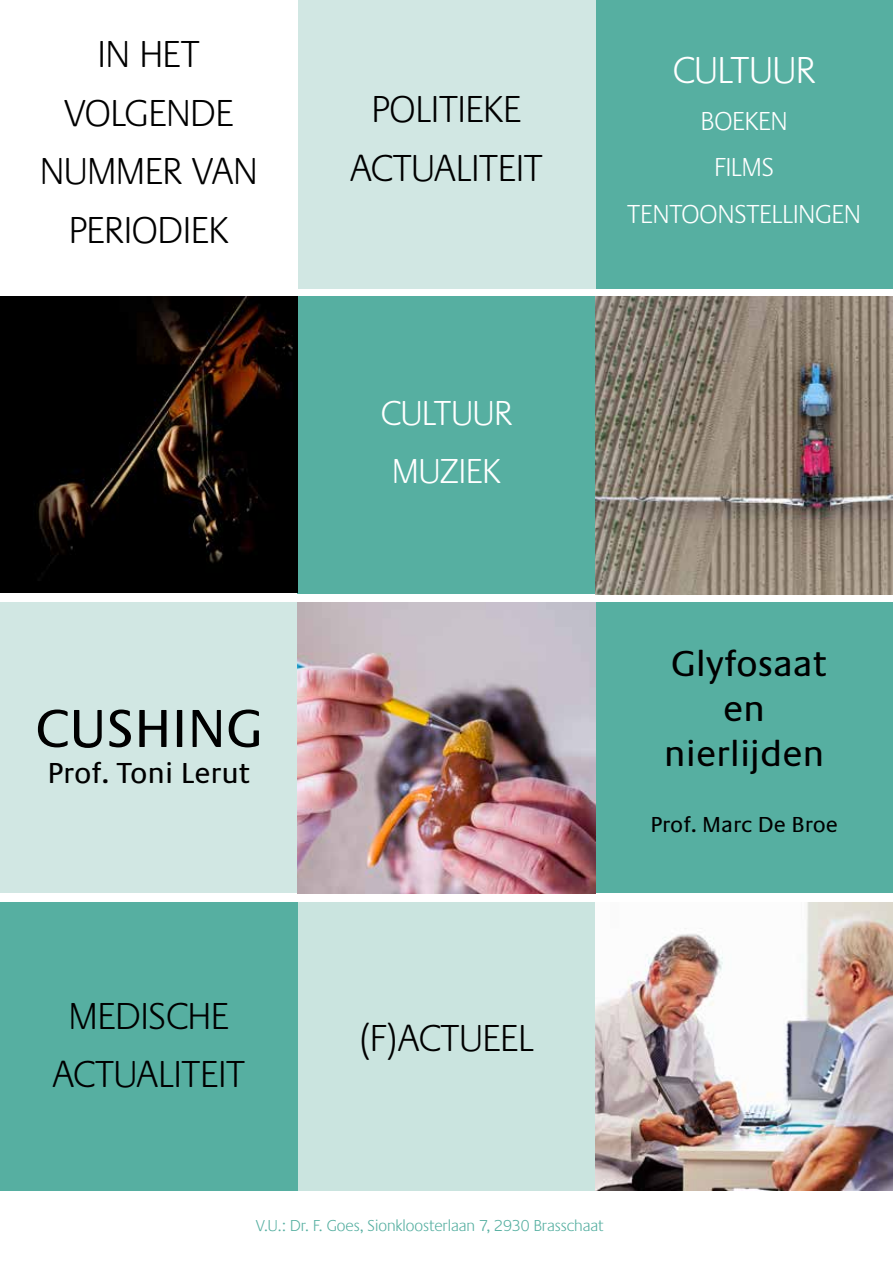
<style>
.page{position:relative;width:893px;height:1263px;background:#fff}
.page>*{position:absolute;margin:0;border:0;box-sizing:border-box;transform-origin:0 0}
.t1{font:55.5px "Praxis EF";color:#000}
.t2{font:300 39px/58.5px "Praxis EF";color:#000;text-align:center}
.t3{font:300 39px "Praxis EF";color:#fff}
.t4{font:37.5px/45px "Praxis EF";color:#000;text-align:center}
.t5{font:300 36px/58.5px "Praxis EF";color:#fff;text-align:center}
.t6{font:30px "Praxis EF";color:#000}
.t7{font:300 27px/46.5px "Praxis EF";color:#fff;text-align:center}
.t8{font:22.5px "Praxis EF";color:#000}
.t9{font:300 19.5px "Praxis EF";color:#56afa1}
.t10{font:300 16.5px "Praxis EF";color:#56afa1}
</style>
<div class="page">
<div style="left:0;top:602px;width:298px;height:291px;background:#d1e7e3"></div>
<img style="left:595px;top:297px;width:298px;height:297px">
<div style="left:298px;top:297px;width:297px;height:297px;background:#56afa1"></div>
<div style="left:595px;top:602px;width:298px;height:291px;background:#56afa1"></div>
<div style="left:595px;top:0;width:298px;height:288px;background:#56afa1"></div>
<div style="left:298px;top:902px;width:297px;height:289px;background:#cae4df"></div>
<div style="left:0;top:902px;width:298px;height:289px;background:#56afa1"></div>
<img style="left:298px;top:602px;width:297px;height:291px">
<div style="left:298px;top:0;width:297px;height:288px;background:#d1e7e3"></div>
<img style="left:0;top:297px;width:298px;height:295px">
<img style="left:595px;top:902px;width:298px;height:288px">
<p class="t2" style="left:40px;top:26px;width:219px">IN HET<br>VOLGENDE<br>NUMMER VAN<br>PERIODIEK</p>
<h1 class="t1" style="left:35px;top:699px;width:229px">CUSHING</h1>
<p class="t6" style="left:47px;top:757px;width:204px">Prof. Toni Lerut</p>
<p class="t2" style="left:350px;top:81px;width:194px">POLITIEKE<br>ACTUALITEIT</p>
<p class="t5" style="left:381px;top:384px;width:133px">CULTUUR<br>MUZIEK</p>
<p class="t3" style="left:673px;top:50px;width:144px">CULTUUR</p>
<p class="t7" style="left:627px;top:98px;width:235px">BOEKEN<br>FILMS<br>TENTOONSTELLINGEN</p>
<p class="t4" style="left:664px;top:642px;width:164px">Glyfosaat en nierlijden</p>
<p class="t8" style="left:650px;top:813px;width:189px">Prof. Marc De Broe</p>
<p class="t2" style="left:52px;top:987px;width:194px">MEDISCHE<br>ACTUALITEIT</p>
<p class="t2" style="left:359px;top:1009px;width:176px">(F)ACTUEEL</p>
<p class="t9" style="left:418px;top:1213px;width:22px">24</p>
<p class="t10" style="left:256px;top:1216px;width:349px">V.U.: Dr. F. Goes, Sionkloosterlaan 7, 2930 Brasschaat</p>
</div>
